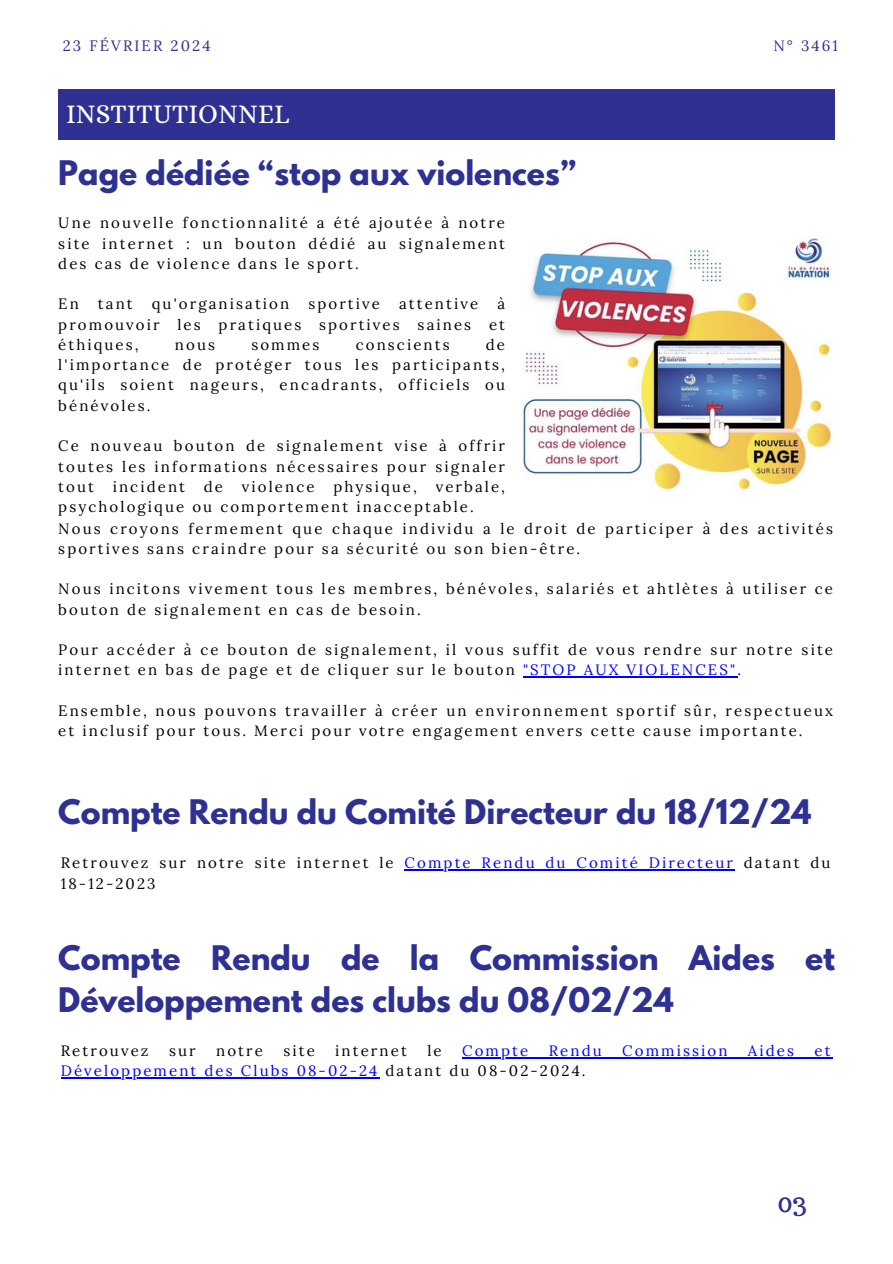
<style>
.page{position:relative;width:893px;height:1264px;background:#fff}
.page>*{position:absolute;margin:0;border:0;box-sizing:border-box;transform-origin:0 0}
.t1{font:700 30px/41.7px "League Spartan";color:#2e3192}
.t2{font:27px "Alice";color:#fff}
.t3{font:27px "Trocchi";color:#2e3192}
.t4{font:15px/20.2px "Lora";letter-spacing:.14em;color:#000}
.t5{font:15px "Lora";letter-spacing:.14em;color:#00f}
.t6{font:15px "Lora";letter-spacing:.14em;color:#2e3192}
.s1{color:#00f}
.s2{color:#000}
</style>
<div class="page">
<div style="left:58px;top:89px;width:777px;height:51px;background:#2e3192"></div>
<img style="left:523px;top:238px;width:309px;height:253px">
<hr style="left:523px;top:676px;width:214px;height:1px;background:#00f">
<hr style="left:404px;top:869px;width:331px;height:1px;background:#00f">
<hr style="left:462px;top:1057px;width:370px;height:1px;background:#00f">
<hr style="left:61px;top:1077px;width:318px;height:1px;background:#00f">
<h2 class="t6" style="left:63px;top:36px;width:149px">23 FÉVRIER 2024</h2>
<h1 class="t6" style="left:773px;top:36px;width:66px">N° 3461</h1>
<p class="t2" style="left:66px;top:98px;width:225px">INSTITUTIONNEL</p>
<p class="t1" style="left:58px;top:155px;width:519px">Page dédiée “stop aux violences”</p>
<p class="t4" style="left:58px;top:213px;width:448px;text-align:justify">Une nouvelle fonctionnalité a été ajoutée à notre site internet : un bouton dédié au signalement des cas de violence dans le sport.</p>
<p class="t4" style="left:58px;top:294px;width:22px">En</p>
<p class="t4" style="left:98px;top:294px;width:36px">tant</p>
<p class="t4" style="left:152px;top:294px;width:139px">qu'organisation</p>
<p class="t4" style="left:308px;top:294px;width:73px">sportive</p>
<p class="t4" style="left:399px;top:294px;width:81px">attentive</p>
<p class="t4" style="left:58px;top:294px;width:448px;text-align:justify;text-indent:439px">à promouvoir les pratiques sportives saines et éthiques,</p>
<p class="t4" style="left:58px;top:334px;width:448px;text-align:justify;text-indent:427px">de l'importance de protéger tous les participants, qu'ils soient nageurs, encadrants, officiels ou bénévoles.</p>
<p class="t4" style="left:58px;top:435px;width:448px;text-align:justify">Ce nouveau bouton de signalement vise à offrir toutes les informations nécessaires pour signaler tout</p>
<p class="t4" style="left:175px;top:334px;width:42px">nous</p>
<p class="t4" style="left:251px;top:334px;width:70px">sommes</p>
<p class="t4" style="left:355px;top:334px;width:95px">conscients</p>
<p class="t4" style="left:58px;top:476px;width:448px;text-indent:377px">verbale, psychologique ou comportement inacceptable.</p>
<p class="t4" style="left:113px;top:476px;width:74px">incident</p>
<p class="t4" style="left:204px;top:476px;width:21px">de</p>
<p class="t4" style="left:242px;top:476px;width:74px">violence</p>
<p class="t4" style="left:333px;top:476px;width:85px">physique,</p>
<p class="t4" style="left:58px;top:518px;width:776px">Nous croyons fermement que chaque individu a le droit de participer à des activités sportives sans craindre pour sa sécurité ou son bien-être.</p>
<p class="t4" style="left:58px;top:578px;width:776px">Nous incitons vivement tous les membres, bénévoles, salariés et ahtlètes à utiliser ce bouton de signalement en cas de besoin.</p>
<p class="t4" style="left:58px;top:639px;width:776px">Pour accéder à ce bouton de signalement, il vous suffit de vous rendre sur notre site internet en bas de page et de cliquer sur le bouton <span class="s1">"STOP AUX VIOLENCES"</span>.</p>
<p class="t4" style="left:58px;top:700px;width:776px">Ensemble, nous pouvons travailler à créer un environnement sportif sûr, respectueux et inclusif pour tous. Merci pour votre engagement envers cette cause importante.</p>
<h1 class="t1" style="left:58px;top:795px;width:754px">Compte Rendu du Comité Directeur du 18/12/24</h1>
<h1 class="t4" style="left:61px;top:852px;width:334px">Retrouvez sur notre site internet le</h1>
<p class="t5" style="left:404px;top:853px;width:427px">Compte Rendu du Comité Directeur <span class="s2">datant du</span></p>
<p class="t4" style="left:61px;top:872px;width:96px">18-12-2023</p>
<h1 class="t1" style="left:58px;top:941px;width:778px">Compte Rendu de la Commission Aides et<br>Développement des clubs du 08/02/24</h1>
<p class="t4" style="left:61px;top:1040px;width:89px">Retrouvez</p>
<p class="t4" style="left:169px;top:1040px;width:28px">sur</p>
<p class="t4" style="left:216px;top:1040px;width:48px">notre</p>
<p class="t4" style="left:283px;top:1040px;width:33px">site</p>
<p class="t4" style="left:335px;top:1040px;width:73px">internet</p>
<p class="t4" style="left:427px;top:1040px;width:16px">le</p>
<p class="t5" style="left:462px;top:1040px;width:68px">Compte</p>
<p class="t5" style="left:548px;top:1040px;width:54px">Rendu</p>
<p class="t5" style="left:622px;top:1040px;width:107px">Commission</p>
<p class="t5" style="left:747px;top:1040px;width:48px">Aides</p>
<p class="t5" style="left:814px;top:1040px;width:18px">et</p>
<p class="t5" style="left:61px;top:1061px;width:526px">Développement des Clubs 08-02-24 <span class="s2">datant du 08-02-2024.</span></p>
<h3 class="t3" style="left:777px;top:1184px;width:31px">03</h3>
</div>
